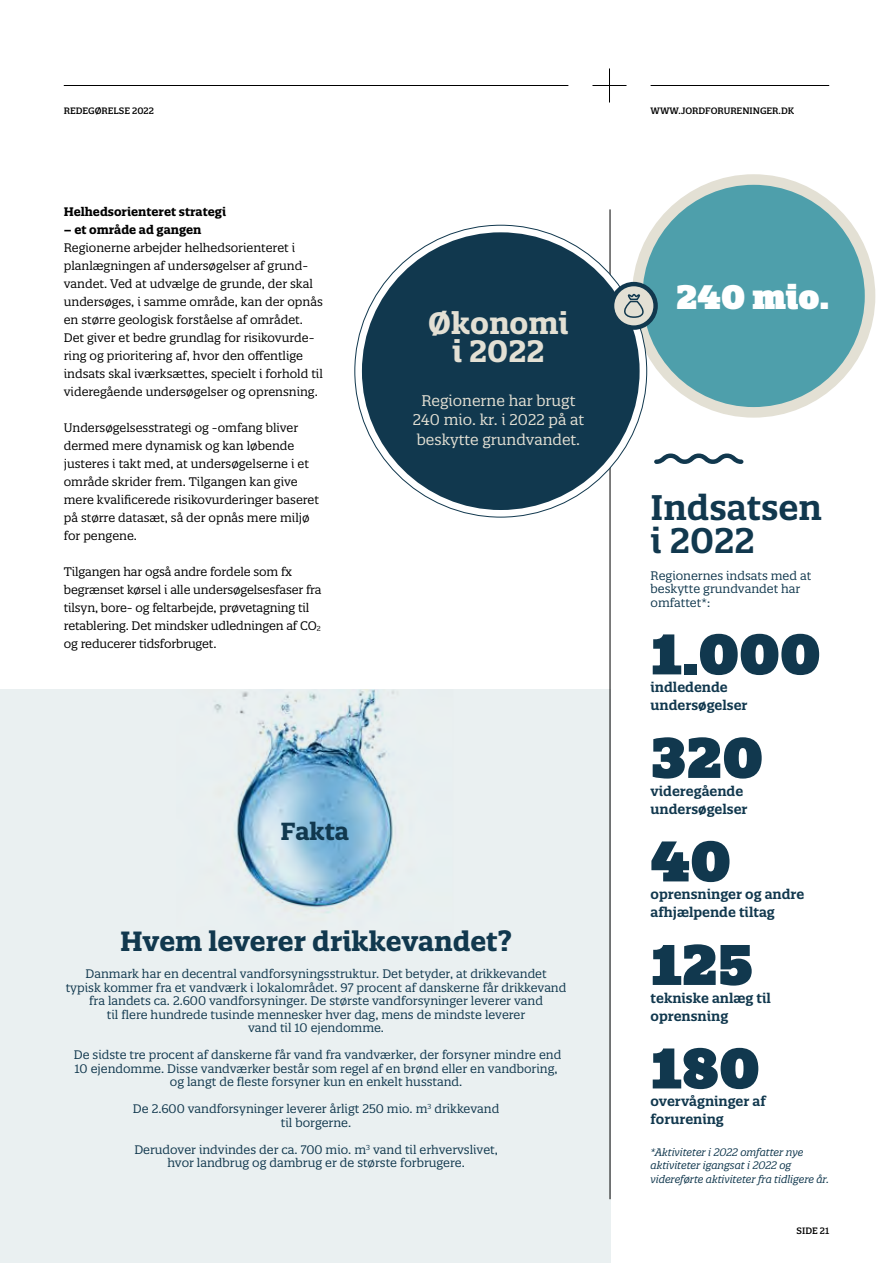
<style>
.page{position:relative;width:893px;height:1263px;background:#fff}
.page>*{position:absolute;margin:0;border:0;box-sizing:border-box;transform-origin:0 0}
.t1{font:900 55.5px "Quatro Slab";color:#11384e}
.t2{font:600 34.5px/33px "Quatro Slab";color:#11384e}
.t3{font:900 33px "Quatro Slab";color:#fff}
.t4{font:700 30px/28.5px "Quatro Slab";color:#e3e0d4;text-align:center}
.t5{font:700 27px "Quatro Slab";color:#11384e}
.t6{font:700 24px "Quatro Slab";color:#11384e}
.t7{font:15px/19.5px "Quatro Slab";color:#e3e0d4;text-align:center}
.t8{font:600 13.5px/18px "Quatro Slab";color:#11384e}
.t9{font:12px/18px "Quatro Slab";color:#000}
.t10{font:12px/13.5px "Quatro Slab";color:#11384e;text-align:center}
.t11{font:700 12px "Quatro Slab";color:#000}
.t12{font:italic 10.5px/13.5px "Quatro Slab";letter-spacing:-.01em;color:#11384e}
.t13{font:9px "Quatro Slab Medium 6";color:#000}
.t14{font:500 9px "Quatro Slab";color:#000}
</style>
<div class="page">
<div style="left:0;top:690px;width:610px;height:573px;background:#eaf0f1"></div>
<hr style="left:610px;top:209px;width:1px;height:990px;background:#000">
<svg style="left:632px;top:174px;width:243px;height:244px;fill:#4e9fab"></svg>
<svg style="left:654px;top:453px;width:89px;height:11px"></svg>
<svg style="left:355px;top:225px;width:292px;height:292px"></svg>
<div style="left:362px;top:232px;width:278px;height:278px;background:#11384e;border-radius:50%"></div>
<svg style="left:610px;top:282px;width:48px;height:48px"></svg>
<img style="left:214px;top:690px;width:180px;height:223px">
<hr style="left:64px;top:85px;width:504px;height:1px;background:#000">
<hr style="left:651px;top:85px;width:178px;height:1px;background:#000">
<hr style="left:592px;top:85px;width:34px;height:1px;background:#000">
<hr style="left:609px;top:68px;width:1px;height:34px;background:#000">
<p class="t13" style="left:64px;top:105px;width:92px">REDEGØRELSE 2022</p>
<p class="t13" style="left:651px;top:105px;width:145px">WWW.JORDFORURENINGER.DK</p>
<h2 class="t11" style="left:64px;top:204px;width:164px">Helhedsorienteret strategi</h2>
<h2 class="t11" style="left:64px;top:222px;width:139px">– et område ad gangen</h2>
<p class="t9" style="left:64px;top:239px;width:261px">Regionerne arbejder helhedsorienteret i planlægningen af undersøgelser af grund&shy;vandet. Ved at udvælge de grunde, der skal undersøges, i samme område, kan der opnås en større geologisk forståelse af området.<br>Det giver et bedre grundlag for risikovurde&shy;ring og prioritering af, hvor den offentlige indsats skal iværksættes, specielt i forhold til videregående undersøgelser og oprensning.</p>
<p class="t9" style="left:64px;top:419px;width:257px">Undersøgelsesstrategi og -omfang bliver dermed mere dynamisk og kan løbende justeres i takt med, at undersøgelserne i et område skrider frem. Tilgangen kan give mere kvalificerede risikovurderinger baseret på større datasæt, så der opnås mere miljø for pengene.</p>
<p class="t9" style="left:64px;top:563px;width:259px">Tilgangen har også andre fordele som fx begrænset kørsel i alle undersøgelsesfaser fra tilsyn, bore- og feltarbejde, prøvetagning til retablering. Det mindsker udledningen af CO<sub>2 </sub>og reducerer tidsforbruget.</p>
<p class="t4" style="left:428px;top:308px;width:142px">Økonomi i 2022</p>
<p class="t7" style="left:413px;top:390px;width:173px">Regionerne har brugt<br>240 mio. kr. i 2022 på at beskytte grundvandet.</p>
<h3 class="t6" style="left:281px;top:816px;width:70px">Fakta</h3>
<h2 class="t5" style="left:120px;top:924px;width:393px">Hvem leverer drikkevandet?</h2>
<p class="t10" style="left:66px;top:967px;width:502px">Danmark har en decentral vandforsyningsstruktur. Det betyder, at drikkevandet<br>typisk kommer fra et vandværk i lokalområdet. 97 procent af danskerne får drikkevand fra landets ca. 2.600 vandforsyninger. De største vandforsyninger leverer vand<br>til flere hundrede tusinde mennesker hver dag, mens de mindste leverer<br>vand til 10 ejendomme.</p>
<p class="t10" style="left:74px;top:1048px;width:489px">De sidste tre procent af danskerne får vand fra vandværker, der forsyner mindre end<br>10 ejendomme. Disse vandværker består som regel af en brønd eller en vandboring, og langt de fleste forsyner kun en enkelt husstand.</p>
<p class="t10" style="left:133px;top:1102px;width:368px">De 2.600 vandforsyninger leverer årligt 250 mio. m<sup>3</sup> drikkevand til borgerne.</p>
<p class="t10" style="left:134px;top:1143px;width:365px">Derudover indvindes der ca. 700 mio. m<sup>3</sup> vand til erhvervslivet, hvor landbrug og dambrug er de største forbrugere.</p>
<p class="t3" style="left:676px;top:276px;width:155px">240 mio.</p>
<p class="t2" style="left:651px;top:491px;width:173px">Indsatsen i 2022</p>
<p class="t10" style="left:651px;top:569px;width:162px;text-align:left">Regionernes indsats med at beskytte grundvandet har omfattet*:</p>
<p class="t1" style="left:651px;top:619px;width:172px">1.000</p>
<p class="t8" style="left:651px;top:678px;width:98px">indledende undersøgelser</p>
<p class="t1" style="left:651px;top:723px;width:114px">320</p>
<p class="t8" style="left:651px;top:782px;width:98px">videregående undersøgelser</p>
<p class="t1" style="left:651px;top:826px;width:82px">40</p>
<p class="t8" style="left:651px;top:885px;width:155px">oprensninger og andre afhjælpende tiltag</p>
<p class="t1" style="left:651px;top:930px;width:104px">125</p>
<p class="t8" style="left:651px;top:989px;width:122px">tekniske anlæg til oprensning</p>
<p class="t1" style="left:651px;top:1033px;width:111px">180</p>
<p class="t8" style="left:651px;top:1092px;width:117px">overvågninger af forurening</p>
<p class="t12" style="left:651px;top:1145px;width:180px">*Aktiviteter i 2022 omfatter nye aktiviteter igangsat i 2022 og videreførte aktiviteter fra tidligere år.</p>
<p class="t14" style="left:797px;top:1225px;width:34px">SIDE 21</p>
</div>
